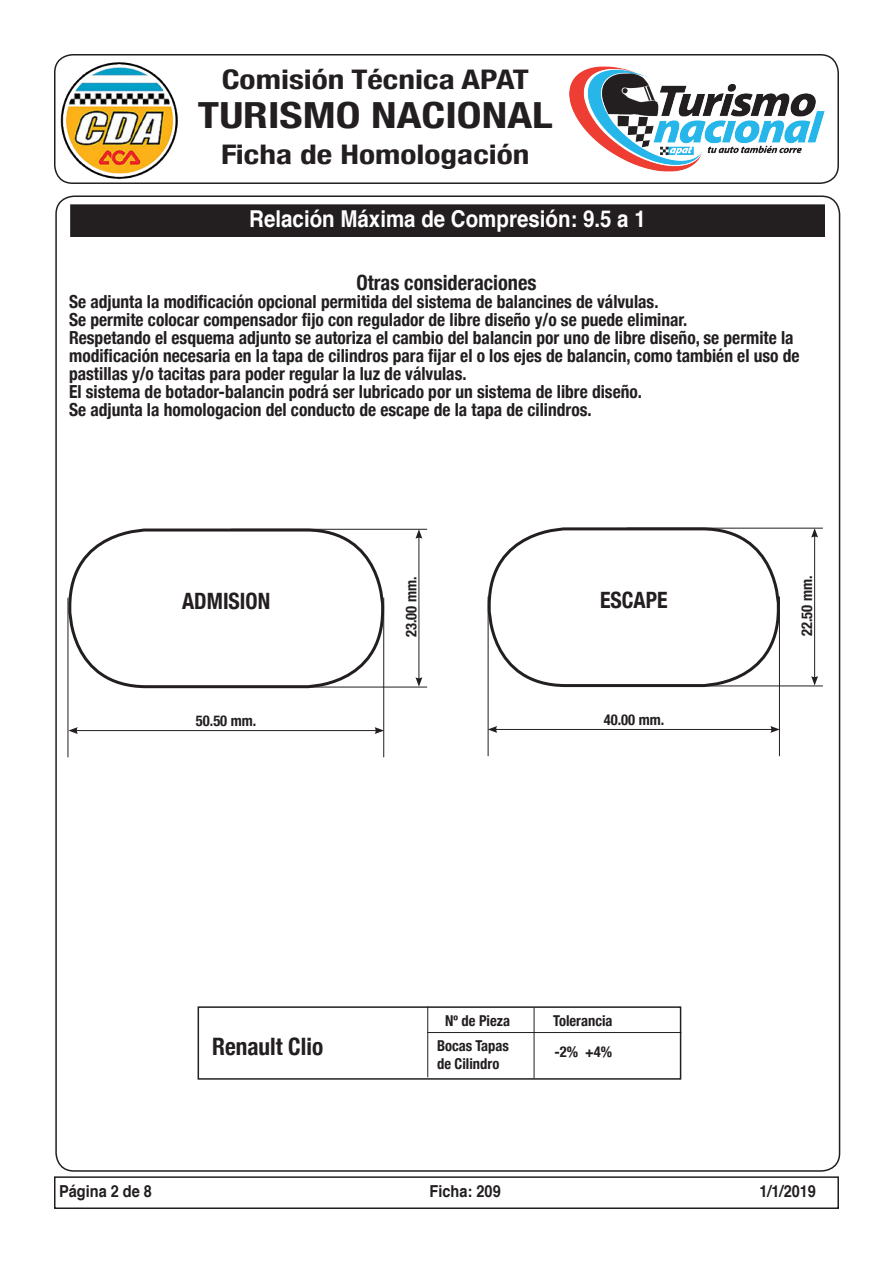
<style>
.page{position:relative;width:893px;height:1263px;background:#fff}
.page>*{position:absolute;margin:0;border:0;box-sizing:border-box;transform-origin:0 0}
.t1{font:700 condensed 36px "Helvetica Neue";color:#231f20;scale:1.24 1}
.t2{font:700 condensed 27px "Helvetica Neue";color:#231f20;scale:1.24 1}
.t3{font:700 condensed 24px "Helvetica Neue";color:#231f20}
.t4{font:700 23.25px "Helvetica";color:#fff;scale:.88 1}
.t5{font:700 condensed 22.5px "Helvetica Neue";color:#231f20}
.t6{font:700 condensed 21px "Helvetica Neue";color:#231f20}
.t7{font:700 condensed 18px/18px "Helvetica Neue";color:#231f20}
.t8{font:700 16.5px "Helvetica";color:#231f20;scale:.88 1}
.t9{font:700 condensed 15px/18px "Helvetica Neue";color:#231f20}
</style>
<div class="page">
<div style="left:54px;top:54px;width:785px;height:130px;border:2px solid #231f20;border-radius:18px"></div>
<img style="left:570px;top:67px;width:255px;height:104px">
<img style="left:54px;top:54px;width:153px;height:130px">
<div style="left:54px;top:1176px;width:785px;height:33px;border:2px solid #231f20"></div>
<div style="left:71px;top:205px;width:753px;height:31px;background:#231f20"></div>
<div style="left:70px;top:204px;width:755px;height:33px;border:2px solid #231f20"></div>
<div style="left:488px;top:527px;width:292px;height:160px;border:3px solid #231f20;border-radius:77px"></div>
<hr style="left:488px;top:596px;width:1px;height:160px;background:#231f20">
<hr style="left:779px;top:596px;width:1px;height:160px;background:#231f20">
<hr style="left:495px;top:729px;width:278px;height:1px;background:#231f20">
<svg style="left:488px;top:726px;width:9px;height:7px"></svg>
<svg style="left:770px;top:726px;width:9px;height:7px"></svg>
<hr style="left:627px;top:528px;width:196px;height:1px;background:#231f20">
<hr style="left:628px;top:685px;width:195px;height:1px;background:#231f20">
<hr style="left:814px;top:535px;width:1px;height:143px;background:#231f20">
<svg style="left:811px;top:528px;width:7px;height:10px"></svg>
<svg style="left:811px;top:676px;width:7px;height:9px"></svg>
<div style="left:198px;top:1006px;width:483px;height:74px;border:2px solid #231f20"></div>
<hr style="left:427px;top:1006px;width:1px;height:71px;background:#231f20">
<hr style="left:534px;top:1007px;width:1px;height:71px;background:#231f20">
<hr style="left:427px;top:1032px;width:254px;height:1px;background:#231f20">
<div style="left:68px;top:528px;width:316px;height:160px;border:3px solid #231f20;border-radius:76px"></div>
<hr style="left:68px;top:598px;width:1px;height:159px;background:#231f20">
<hr style="left:383px;top:598px;width:1px;height:159px;background:#231f20">
<hr style="left:75px;top:730px;width:302px;height:1px;background:#231f20">
<svg style="left:68px;top:727px;width:10px;height:7px"></svg>
<svg style="left:375px;top:727px;width:9px;height:7px"></svg>
<hr style="left:231px;top:529px;width:196px;height:1px;background:#231f20">
<hr style="left:232px;top:687px;width:195px;height:1px;background:#231f20">
<hr style="left:419px;top:536px;width:1px;height:144px;background:#231f20">
<svg style="left:415px;top:529px;width:7px;height:10px"></svg>
<svg style="left:415px;top:677px;width:7px;height:10px"></svg>
<p class="t2" style="left:222px;top:57px;width:249px">Comisión Técnica APAT</p>
<p class="t1" style="left:198px;top:86px;width:288px">TURISMO NACIONAL</p>
<p class="t2" style="left:221px;top:132px;width:250px">Ficha de Homologación</p>
<p class="t4" style="left:249px;top:200px;width:452px">Relación Máxima de Compresión: 9.5 a 1</p>
<p class="t6" style="left:356px;top:265px;width:182px">Otras consideraciones</p>
<p class="t7" style="left:69px;top:291px;width:591px">Se adjunta la modificación opcional permitida del sistema de balancines de válvulas.</p>
<p class="t7" style="left:69px;top:309px;width:620px">Se permite colocar compensador fijo con regulador de libre diseño y/o se puede eliminar.</p>
<p class="t7" style="left:69px;top:327px;width:732px">Respetando el esquema adjunto se autoriza el cambio del balancin por uno de libre diseño, se permite la modificación necesaria en la tapa de cilindros para fijar el o los ejes de balancin, como también el uso de pastillas y/o tacitas para poder regular la luz de válvulas.</p>
<p class="t7" style="left:69px;top:381px;width:574px">El sistema de botador-balancin podrá ser lubricado por un sistema de libre diseño.</p>
<p class="t7" style="left:69px;top:399px;width:524px">Se adjunta la homologacion del conducto de escape de la tapa de cilindros.</p>
<p class="t5" style="left:182px;top:582px;width:90px">ADMISION</p>
<p class="t9" style="left:401px;top:637px;width:62px;rotate:-90deg">23.00 mm.</p>
<p class="t5" style="left:600px;top:581px;width:69px">ESCAPE</p>
<p class="t9" style="left:797px;top:636px;width:62px;rotate:-90deg">22.50 mm.</p>
<p class="t9" style="left:196px;top:710px;width:62px">50.50 mm.</p>
<p class="t9" style="left:604px;top:709px;width:62px">40.00 mm.</p>
<p class="t3" style="left:212px;top:1026px;width:113px">Renault Clio</p>
<p class="t9" style="left:445px;top:1010px;width:66px">Nº de Pieza</p>
<p class="t9" style="left:553px;top:1010px;width:61px">Tolerancia</p>
<p class="t9" style="left:554px;top:1042px;width:59px">-2% +4%</p>
<p class="t9" style="left:437px;top:1036px;width:73px">Bocas Tapas de Cilindro</p>
<p class="t8" style="left:59px;top:1177px;width:107px">Página 2 de 8</p>
<p class="t8" style="left:430px;top:1177px;width:82px">Ficha: 209</p>
<p class="t8" style="left:759px;top:1177px;width:66px">1/1/2019</p>
</div>
